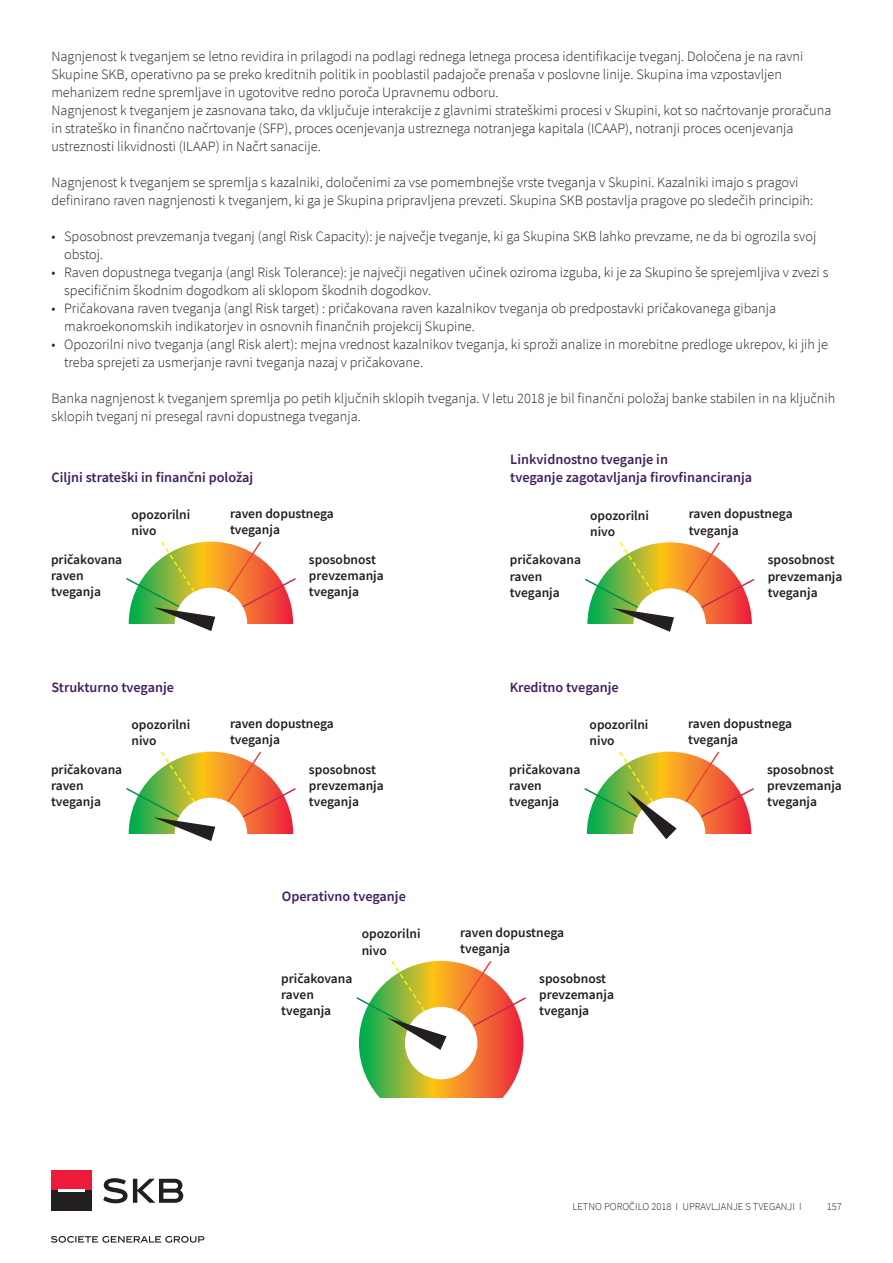
<style>
.page{position:relative;width:893px;height:1263px;background:#fff}
.page>*{position:absolute;margin:0;border:0;box-sizing:border-box;transform-origin:0 0}
.t1{font:300 14.25px/18px "Source Sans Pro";color:#231f20}
.t2{font:600 14.25px/18px "Source Sans Pro";color:#422060}
.t3{font:600 13.5px/16.2px "Source Sans Pro";color:#231f20}
.t4{font:300 10.5px "Source Sans Pro";color:#231f20}
</style>
<div class="page">
<svg style="left:51px;top:1236px;width:153px;height:7px"></svg>
<svg style="left:103px;top:1178px;width:80px;height:25px"></svg>
<div style="left:51px;top:1171px;width:40px;height:20px;background:#ed1a3a"></div>
<div style="left:51px;top:1191px;width:40px;height:20px;background:#231f20"></div>
<hr style="left:58px;top:1189px;width:26px;height:3px;background:#fff">
<svg style="left:129px;top:542px;width:164px;height:164px"></svg>
<div style="left:175px;top:588px;width:72px;height:72px;background:#fff;border-radius:50%"></div>
<div style="left:115px;top:624px;width:196px;height:94px;background:#fff"></div>
<svg style="left:226px;top:541px;width:70px;height:68px"></svg>
<svg style="left:126px;top:541px;width:89px;height:90px"></svg>
<svg style="left:129px;top:752px;width:164px;height:164px"></svg>
<div style="left:175px;top:798px;width:72px;height:72px;background:#fff;border-radius:50%"></div>
<div style="left:115px;top:834px;width:196px;height:94px;background:#fff"></div>
<svg style="left:226px;top:751px;width:70px;height:68px"></svg>
<svg style="left:126px;top:751px;width:89px;height:90px"></svg>
<svg style="left:359px;top:961px;width:164px;height:164px;background:#c38637"></svg>
<div style="left:405px;top:1007px;width:72px;height:72px;background:#fff;border-radius:50%"></div>
<div style="left:345px;top:1098px;width:197px;height:93px;background:#fff"></div>
<svg style="left:456px;top:961px;width:70px;height:67px"></svg>
<svg style="left:356px;top:960px;width:91px;height:90px"></svg>
<svg style="left:587px;top:542px;width:165px;height:165px"></svg>
<div style="left:633px;top:588px;width:73px;height:73px;background:#fff;border-radius:50%"></div>
<div style="left:574px;top:624px;width:196px;height:94px;background:#fff"></div>
<svg style="left:684px;top:542px;width:71px;height:67px"></svg>
<svg style="left:585px;top:542px;width:89px;height:90px"></svg>
<svg style="left:587px;top:752px;width:164px;height:164px"></svg>
<div style="left:633px;top:798px;width:72px;height:72px;background:#fff;border-radius:50%"></div>
<div style="left:573px;top:834px;width:197px;height:94px;background:#fff"></div>
<svg style="left:684px;top:751px;width:70px;height:68px"></svg>
<svg style="left:584px;top:751px;width:93px;height:88px"></svg>
<p class="t1" style="left:51px;top:47px;width:781px">Nagnjenost k tveganjem se letno revidira in prilagodi na podlagi rednega letnega procesa identifikacije tveganj. Določena je na ravni Skupine SKB, operativno pa se preko kreditnih politik in pooblastil padajoče prenaša v poslovne linije. Skupina ima vzpostavljen mehanizem redne spremljave in ugotovitve redno poroča Upravnemu odboru.<br>Nagnjenost k tveganjem je zasnovana tako, da vključuje interakcije z glavnimi strateškimi procesi v Skupini, kot so načrtovanje proračuna in strateško in finančno načrtovanje (SFP), proces ocenjevanja ustreznega notranjega kapitala (ICAAP), notranji proces ocenjevanja ustreznosti likvidnosti (ILAAP) in Načrt sanacije.</p>
<p class="t1" style="left:51px;top:173px;width:763px">Nagnjenost k tveganjem se spremlja s kazalniki, določenimi za vse pomembnejše vrste tveganja v Skupini. Kazalniki imajo s pragovi definirano raven nagnjenosti k tveganjem, ki ga je Skupina pripravljena prevzeti. Skupina SKB postavlja pragove po sledečih principih:</p>
<p class="t1" style="left:64px;top:227px;width:754px;text-indent:-13px">• Sposobnost prevzemanja tveganj (angl Risk Capacity): je največje tveganje, ki ga Skupina SKB lahko prevzame, ne da bi ogrozila svoj obstoj.</p>
<p class="t1" style="left:64px;top:263px;width:766px;text-indent:-13px">• Raven dopustnega tveganja (angl Risk Tolerance): je največji negativen učinek oziroma izguba, ki je za Skupino še sprejemljiva v zvezi s specifičnim škodnim dogodkom ali sklopom škodnih dogodkov.</p>
<p class="t1" style="left:64px;top:299px;width:713px;text-indent:-13px">• Pričakovana raven tveganja (angl Risk target) : pričakovana raven kazalnikov tveganja ob predpostavki pričakovanega gibanja makroekonomskih indikatorjev in osnovnih finančnih projekcij Skupine.</p>
<p class="t1" style="left:64px;top:335px;width:765px;text-indent:-13px">• Opozorilni nivo tveganja (angl Risk alert): mejna vrednost kazalnikov tveganja, ki sproži analize in morebitne predloge ukrepov, ki jih je treba sprejeti za usmerjanje ravni tveganja nazaj v pričakovane.</p>
<p class="t1" style="left:51px;top:389px;width:785px">Banka nagnjenost k tveganjem spremlja po petih ključnih sklopih tveganja. V letu 2018 je bil finančni položaj banke stabilen in na ključnih sklopih tveganj ni presegal ravni dopustnega tveganja.</p>
<p class="t2" style="left:52px;top:468px;width:203px">Ciljni strateški in finančni položaj</p>
<p class="t3" style="left:51px;top:551px;width:73px">pričakovana raven tveganja</p>
<p class="t3" style="left:131px;top:506px;width:60px">opozorilni nivo</p>
<p class="t3" style="left:230px;top:505px;width:105px">raven dopustnega tveganja</p>
<p class="t3" style="left:309px;top:551px;width:76px">sposobnost prevzemanja tveganja</p>
<p class="t2" style="left:52px;top:678px;width:124px">Strukturno tveganje</p>
<p class="t3" style="left:51px;top:761px;width:73px">pričakovana raven tveganja</p>
<p class="t3" style="left:131px;top:716px;width:60px">opozorilni nivo</p>
<p class="t3" style="left:230px;top:715px;width:105px">raven dopustnega tveganja</p>
<p class="t3" style="left:309px;top:761px;width:76px">sposobnost prevzemanja tveganja</p>
<p class="t2" style="left:282px;top:887px;width:126px">Operativno tveganje</p>
<p class="t2" style="left:510px;top:450px;width:243px">Linkvidnostno tveganje in<br>tveganje zagotavljanja firovfinanciranja</p>
<p class="t3" style="left:510px;top:552px;width:73px">pričakovana raven tveganja</p>
<p class="t3" style="left:590px;top:507px;width:60px">opozorilni nivo</p>
<p class="t3" style="left:689px;top:506px;width:105px">raven dopustnega tveganja</p>
<p class="t3" style="left:768px;top:552px;width:76px">sposobnost prevzemanja tveganja</p>
<p class="t2" style="left:510px;top:678px;width:111px">Kreditno tveganje</p>
<p class="t3" style="left:509px;top:761px;width:73px">pričakovana raven tveganja</p>
<p class="t3" style="left:590px;top:716px;width:60px">opozorilni nivo</p>
<p class="t3" style="left:688px;top:715px;width:105px">raven dopustnega tveganja</p>
<p class="t3" style="left:767px;top:761px;width:76px">sposobnost prevzemanja tveganja</p>
<p class="t3" style="left:281px;top:970px;width:73px">pričakovana raven tveganja</p>
<p class="t3" style="left:362px;top:925px;width:60px">opozorilni nivo</p>
<p class="t3" style="left:460px;top:924px;width:105px">raven dopustnega tveganja</p>
<p class="t3" style="left:539px;top:970px;width:76px">sposobnost prevzemanja tveganja</p>
<p class="t4" style="left:573px;top:1200px;width:231px">LETNO POROČILO 2018 I UPRAVLJANJE S TVEGANJI I</p>
<p class="t4" style="left:827px;top:1200px;width:17px">157</p>
</div>
